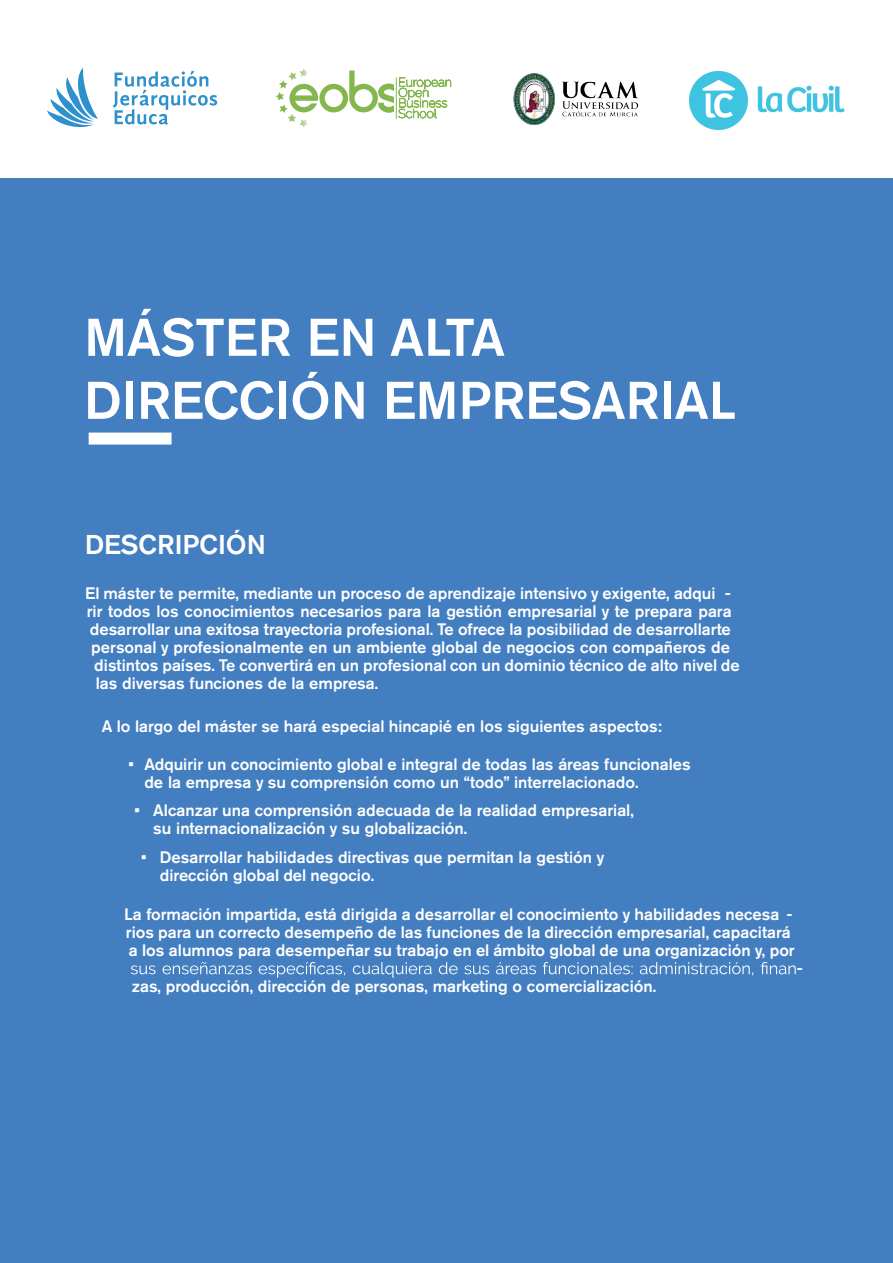
<style>
.page{position:relative;width:893px;height:1263px;background:#fff}
.page>*{position:absolute;margin:0;border:0;box-sizing:border-box;transform-origin:0 0}
.t1{font:500 52.5px/63px "Akzidenz Grotesk BQ";color:#fff}
.t2{font:500 27px "Akzidenz Grotesk BQ";color:#fff}
.t3{font:500 16.5px/18px "Akzidenz Grotesk BQ";color:#fff}
</style>
<div class="page">
<div style="left:0;top:179px;width:893px;height:1084px;background:#437ec1"></div>
<svg style="left:131px;top:962px;width:665px;height:16px"></svg>
<div style="left:89px;top:433px;width:83px;height:12px;background:#fff"></div>
<svg style="left:47px;top:68px;width:51px;height:59px"></svg>
<svg style="left:113px;top:71px;width:104px;height:53px"></svg>
<svg style="left:276px;top:69px;width:175px;height:59px"></svg>
<img style="left:513px;top:73px;width:126px;height:53px">
<img style="left:689px;top:71px;width:155px;height:59px">
<h1 class="t1" style="left:84px;top:305px;width:653px">MÁSTER EN ALTA<br>DIRECCIÓN EMPRESARIAL</h1>
<h2 class="t2" style="left:85px;top:528px;width:182px">DESCRIPCIÓN</h2>
<p class="t3" style="left:85px;top:583px;width:647px">El máster te permite, mediante un proceso de aprendizaje intensivo y exigente, adqui -</p>
<p class="t3" style="left:87px;top:601px;width:646px">rir todos los conocimientos necesarios para la gestión empresarial y te prepara para</p>
<p class="t3" style="left:90px;top:619px;width:643px">desarrollar una exitosa trayectoria profesional. Te ofrece la posibilidad de desarrollarte</p>
<p class="t3" style="left:91px;top:637px;width:640px">personal y profesionalmente en un ambiente global de negocios con compañeros de</p>
<p class="t3" style="left:94px;top:655px;width:647px">distintos países. Te convertirá en un profesional con un dominio técnico de alto nivel de</p>
<p class="t3" style="left:96px;top:673px;width:284px">las diversas funciones de la empresa.</p>
<p class="t3" style="left:102px;top:717px;width:561px">A lo largo del máster se hará especial hincapié en los siguientes aspectos:</p>
<p class="t3" style="left:144px;top:754px;width:548px;text-indent:-16px">• Adquirir un conocimiento global e integral de todas las áreas funcionales de la empresa y su comprensión como un “todo” interrelacionado.</p>
<p class="t3" style="left:153px;top:801px;width:482px;text-indent:-19px">• Alcanzar una comprensión adecuada de la realidad empresarial, su internacionalización y su globalización.</p>
<p class="t3" style="left:160px;top:848px;width:446px;text-indent:-19px">• Desarrollar habilidades directivas que permitan la gestión y dirección global del negocio.</p>
<p class="t3" style="left:124px;top:905px;width:672px">La formación impartida, está dirigida a desarrollar el conocimiento y habilidades necesa - rios para un correcto desempeño de las funciones de la dirección empresarial, capacitará a los alumnos para desempeñar su trabajo en el ámbito global de una organización y, por</p>
<p class="t3" style="left:132px;top:977px;width:526px">zas, producción, dirección de personas, marketing o comercialización.</p>
<p class="t3" style="left:797px;top:959px;width:8px">-</p>
</div>
